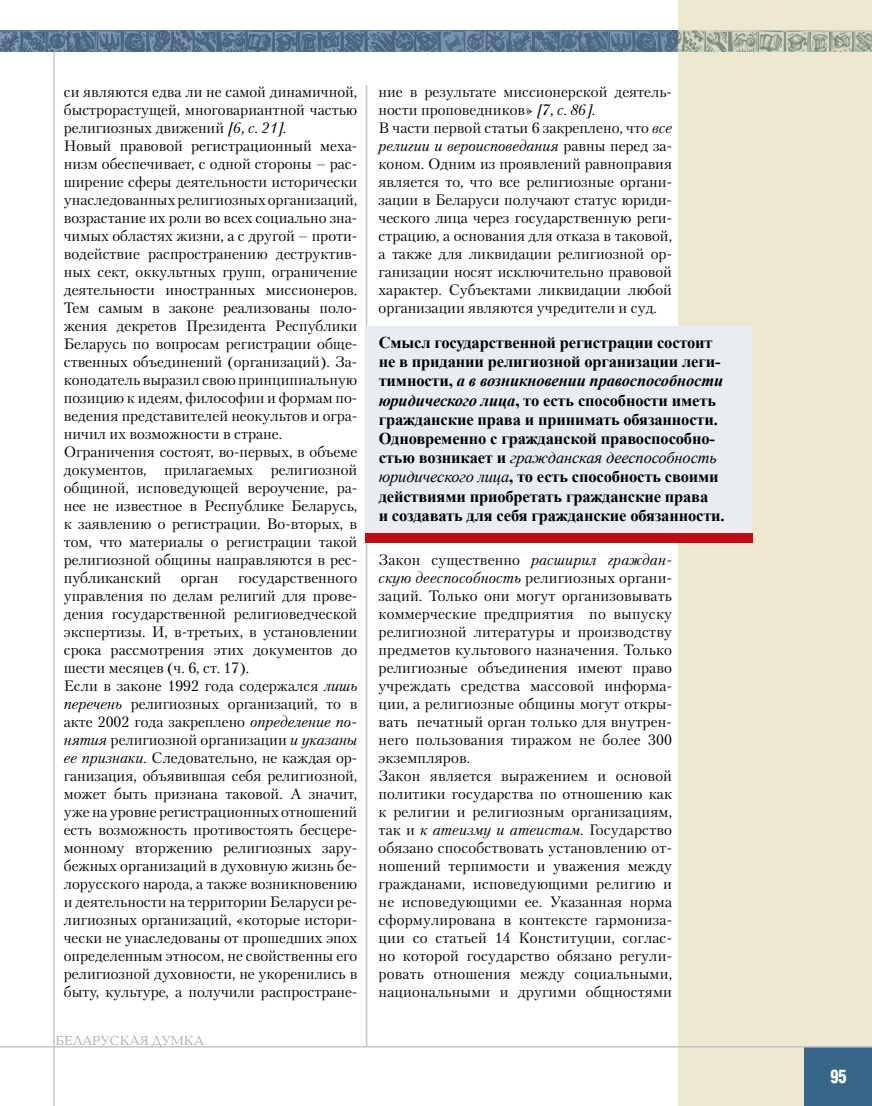
<style>
.page{position:relative;width:872px;height:1106px;background:#fff}
.page>*{position:absolute;margin:0;border:0;box-sizing:border-box;transform-origin:0 0}
.t1{font:700 18px "AG Letterica Cond L";color:#fff;scale:.9 1}
.t2{font:700 16.5px/19.2px "Times New Roman";letter-spacing:-.01em;color:#000}
.t3{font:15px/18px "Petersburg C";color:#000}
.t4{font:13.5px "Baltica C";color:#aeafb2}
.s1{font-style:italic}
.s2{font-weight:400;font-style:italic}
</style>
<div class="page">
<div style="left:678px;top:0;width:194px;height:1106px;background:#efe8d1"></div>
<hr style="left:53px;top:52px;width:2px;height:1054px;background:#c3c5c7">
<hr style="left:366px;top:85px;width:1px;height:961px;background:#c3c5c7">
<div style="left:804px;top:1047px;width:68px;height:59px;background:#386688"></div>
<svg style="left:0;top:31px;width:872px;height:21px;background:#6e8497"></svg>
<hr style="left:0;top:1046px;width:872px;height:1px;background:#c3c5c7">
<div style="left:366px;top:326px;width:385px;height:214px;background:#e9ecf1"></div>
<div style="left:366px;top:533px;width:386px;height:10px;background:#c10c13"></div>
<p class="t3" style="left:64px;top:82px;width:295px">си являются едва ли не самой динамичной, быстрорастущей, многовариантной частью религиозных движений <span class="s1">[6, с. 21].<br></span>Новый правовой регистрационный меха&shy;низм обеспечивает, с одной стороны – рас&shy;ширение сферы деятельности исторически унаследованных религиозных организаций, возрастание их роли во всех социально зна&shy;чимых областях жизни, а с другой – проти&shy;водействие распространению деструктив&shy;ных сект, оккультных групп, ограничение деятельности иностранных миссионеров.<br>Тем самым в законе реализованы поло&shy;жения декретов Президента Республики Беларусь по вопросам регистрации обще&shy;ственных объединений (организаций). За&shy;конодатель выразил свою принципиальную позицию к идеям, философии и формам по&shy;ведения представителей неокультов и огра&shy;ничил их возможности в стране.<br>Ограничения состоят, во-первых, в объеме документов, прилагаемых религиозной общиной, исповедующей вероучение, ра&shy;нее не известное в Республике Беларусь, к заявлению о регистрации. Во-вторых, в том, что материалы о регистрации такой религиозной общины направляются в рес&shy;публиканский</p>
<p class="t3" style="left:64px;top:568px;width:295px;text-indent:174px">государственного управления по делам религий для прове&shy;дения государственной религиоведческой экспертизы. И, в-третьих, в установлении срока рассмотрения этих документов до шести месяцев (ч. 6, ст. 17).<br>Если в законе 1992 года содержался <span class="s1">лишь перечень</span> религиозных организаций, то в акте 2002 года закреплено <span class="s1">определение по&shy;нятия</span> религиозной организации <span class="s1">и указаны ее признаки</span>. Следовательно, не каждая ор&shy;ганизация, объявившая себя религиозной, может быть признана таковой. А значит, уже на уровне регистрационных отношений есть возможность противостоять бесцере&shy;монному вторжению религиозных зару&shy;бежных организаций в духовную жизнь бе&shy;лорусского народа, а также возникновению и деятельности на территории Беларуси ре&shy;лигиозных организаций, «которые истори&shy;чески не унаследованы от прошедших эпох определенным этносом, не свойственны его религиозной духовности, не укоренились в быту, культуре, а получили распростране-</p>
<p class="t3" style="left:181px;top:568px;width:39px">орган</p>
<p class="t4" style="left:56px;top:1033px;width:150px">БЕЛАРУСКАЯ ДУМКА</p>
<p class="t3" style="left:378px;top:82px;width:295px">ние в результате миссионерской деятель&shy;ности проповедников» <span class="s1">[7, с. 86].<br></span>В части первой статьи 6 закреплено, что <span class="s1">все религии и вероисповедания</span> равны перед за&shy;коном. Одним из проявлений равноправия является то, что все религиозные органи&shy;зации в Беларуси получают статус юриди&shy;ческого лица через государственную реги&shy;страцию, а основания для отказа в таковой, а также для ликвидации религиозной ор&shy;ганизации носят исключительно правовой характер. Субъектами ликвидации любой организации являются учредители и суд.</p>
<p class="t2" style="left:379px;top:332px;width:347px">Смысл государственной регистрации состоит не в придании религиозной организации леги&shy;тимности, <span class="s1">а в возникновении правоспособности юридического лица</span>, то есть способности иметь гражданские права и принимать обязанности.<br>Одновременно с гражданской правоспособно&shy;стью возникает и <span class="s2">гражданская дееспособность юридического лица</span>, то есть способность своими действиями приобретать гражданские права<br>и создавать для себя гражданские обязанности.</p>
<p class="t3" style="left:378px;top:550px;width:295px">Закон существенно <span class="s1">расширил граждан&shy;скую дееспособность</span> религиозных органи&shy;заций. Только они могут организовывать коммерческие предприятия по выпуску религиозной литературы и производству предметов культового назначения. Только религиозные объединения имеют право учреждать средства массовой информа&shy;ции, а религиозные общины могут откры&shy;вать печатный орган только для внутрен&shy;него пользования тиражом не более 300 экземпляров.<br>Закон является выражением и основой политики государства по отношению как к религии и религиозным организациям, так и <span class="s1">к атеизму и атеистам</span>. Государство обязано способствовать установлению от&shy;ношений терпимости и уважения между гражданами, исповедующими религию и не исповедующими ее. Указанная норма сформулирована в контексте гармониза&shy;ции со статьей 14 Конституции, соглас&shy;но которой государство обязано регули&shy;ровать отношения между социальными, национальными и другими общностями</p>
<p class="t1" style="left:830px;top:1065px;width:20px">95</p>
</div>
